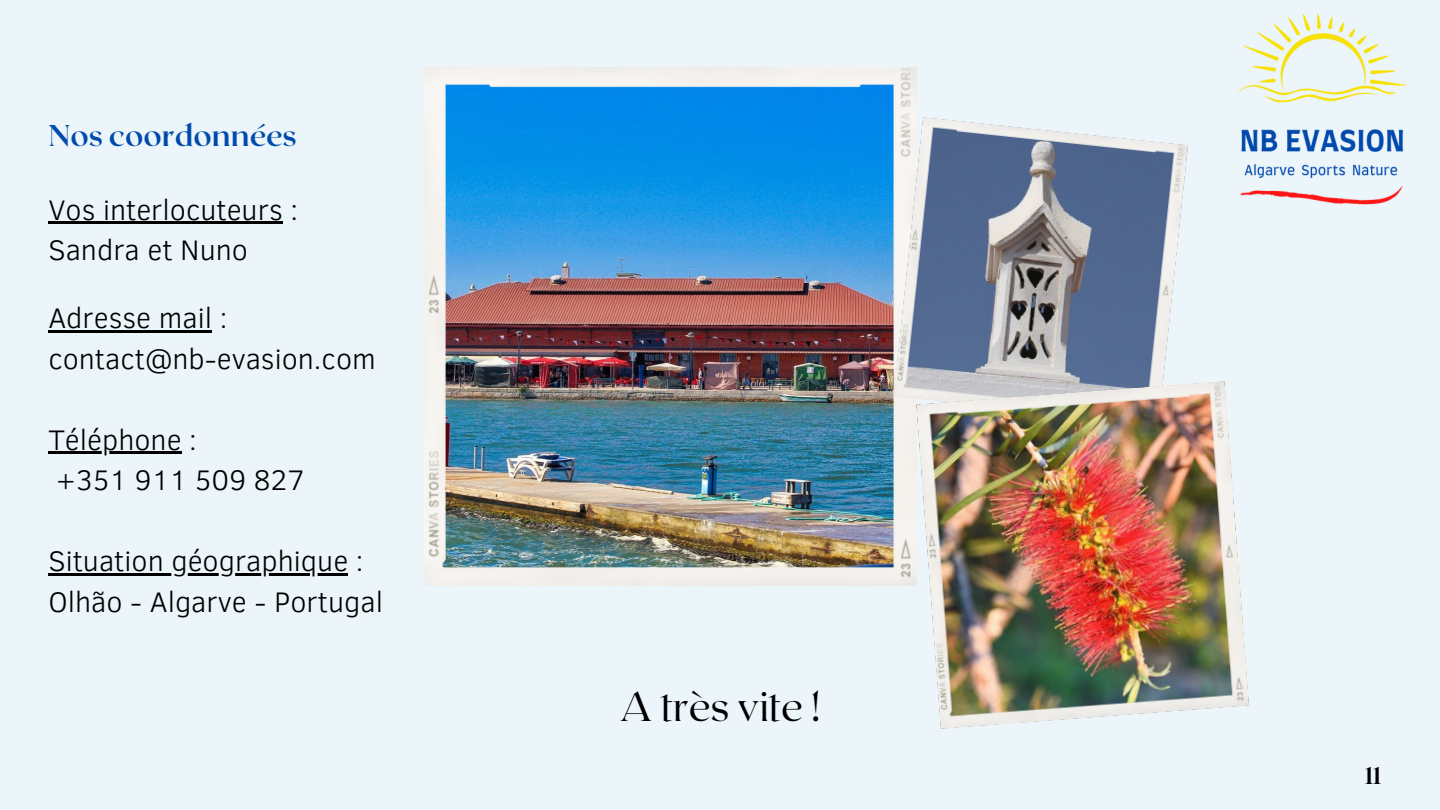
<style>
.page{position:relative;width:1440px;height:810px;background:#ebf5fa}
.page>*{position:absolute;margin:0;border:0;box-sizing:border-box;transform-origin:0 0}
.t1{font:300 41px "Roxborough CF";color:#000}
.t2{font:700 30px "Roxborough CF";color:#004aad}
.t3{font:300 29px "Clear Sans";color:#000}
.t4{font:700 24px "Roxborough CF";color:#000}
</style>
<div class="page">
<img style="left:424px;top:67px;width:492px;height:518px">
<img style="left:893px;top:117px;width:295px;height:307px">
<hr style="left:48px;top:221px;width:235px;height:2px;background:#000">
<hr style="left:48px;top:330px;width:164px;height:2px;background:#000">
<hr style="left:48px;top:451px;width:134px;height:3px;background:#000">
<hr style="left:48px;top:573px;width:300px;height:2px;background:#000">
<img style="left:916px;top:381px;width:333px;height:348px">
<img style="left:1237px;top:13px;width:170px;height:192px">
<p class="t2" style="left:48px;top:116px;width:250px">Nos coordonnées</p>
<p class="t3" style="left:48px;top:188px;width:251px">Vos interlocuteurs :</p>
<p class="t3" style="left:48px;top:229px;width:201px">Sandra et Nuno</p>
<p class="t3" style="left:48px;top:297px;width:180px">Adresse mail :</p>
<p class="t3" style="left:48px;top:338px;width:329px">contact@nb-evasion.com</p>
<p class="t3" style="left:48px;top:419px;width:150px">Téléphone :</p>
<p class="t3" style="left:56px;top:459px;width:250px">+351 911 509 827</p>
<p class="t3" style="left:48px;top:540px;width:317px">Situation géographique :</p>
<p class="t3" style="left:48px;top:581px;width:336px">Olhão - Algarve - Portugal</p>
<p class="t1" style="left:620px;top:680px;width:202px">A très vite !</p>
<p class="t4" style="left:1365px;top:760px;width:18px">11</p>
</div>
